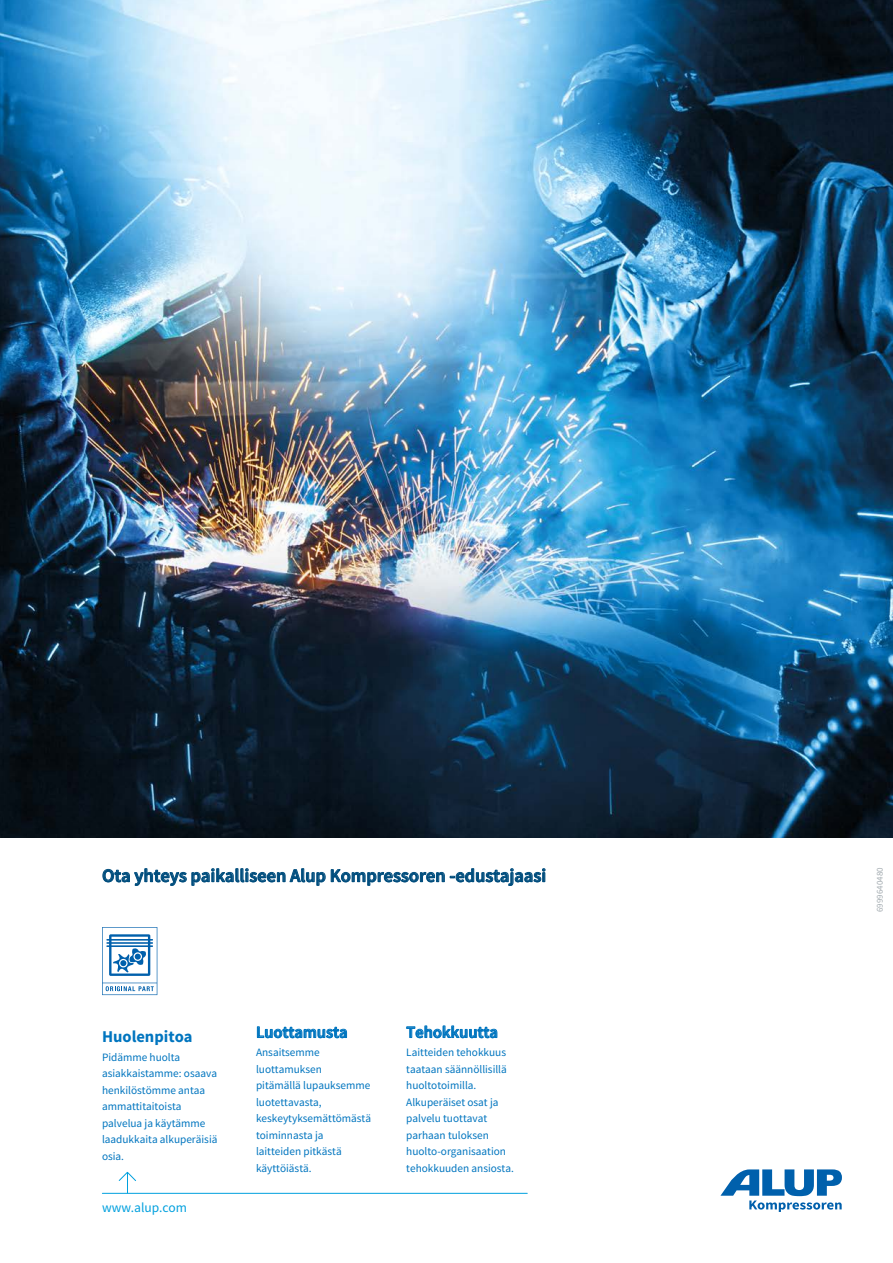
<style>
.page{position:relative;width:893px;height:1263px;background:#fff}
.page>*{position:absolute;margin:0;border:0;box-sizing:border-box;transform-origin:0 0}
.t1{font:600 18.45px "Source Sans Pro";color:#004d7d}
.t2{font:600 16.5px "Source Sans Pro";color:#0075bf}
.t3{font:700 16.5px "Source Sans Pro";color:#0075bf}
.t4{font:13.5px "Source Sans Pro";letter-spacing:.005em;color:#00a0de}
.t5{font:11.25px/16.5px "Source Sans Pro";color:#0075bf}
.t6{font:9px "Source Sans Pro";color:#a4acb1}
</style>
<div class="page">
<img style="left:0;top:0;width:893px;height:838px">
<svg style="left:118px;top:1171px;width:18px;height:22px"></svg>
<hr style="left:102px;top:1193px;width:425px;height:1px;background:#00a0de">
<svg style="left:102px;top:927px;width:55px;height:68px"></svg>
<svg style="left:720px;top:1169px;width:122px;height:43px"></svg>
<h1 class="t1" style="left:102px;top:863px;width:446px">Ota yhteys paikalliseen Alup Kompressoren -edustajaasi</h1>
<p class="t6" style="left:876px;top:912px;width:46px;rotate:-90deg">6999640480</p>
<h2 class="t3" style="left:102px;top:1025px;width:92px">Huolenpitoa</h2>
<p class="t5" style="left:102px;top:1049px;width:117px">Pidämme huolta asiakkaistamme: osaava henkilöstömme antaa ammattitaitoista palvelua ja käytämme laadukkaita alkuperäisiä osia.</p>
<p class="t4" style="left:102px;top:1202px;width:87px">www.alup.com</p>
<h2 class="t2" style="left:256px;top:1021px;width:93px">Luottamusta</h2>
<p class="t5" style="left:256px;top:1044px;width:117px">Ansaitsemme luottamuksen<br>pitämällä lupauksemme luotettavasta, keskeytyksemättömästä toiminnasta ja laitteiden pitkästä käyttöiästä.</p>
<h2 class="t2" style="left:406px;top:1021px;width:93px">Tehokkuutta</h2>
<p class="t5" style="left:406px;top:1044px;width:109px">Laitteiden tehokkuus taataan säännöllisillä huoltotoimilla.<br>Alkuperäiset osat ja palvelu tuottavat parhaan tuloksen huolto-organisaation tehokkuuden ansiosta.</p>
</div>
